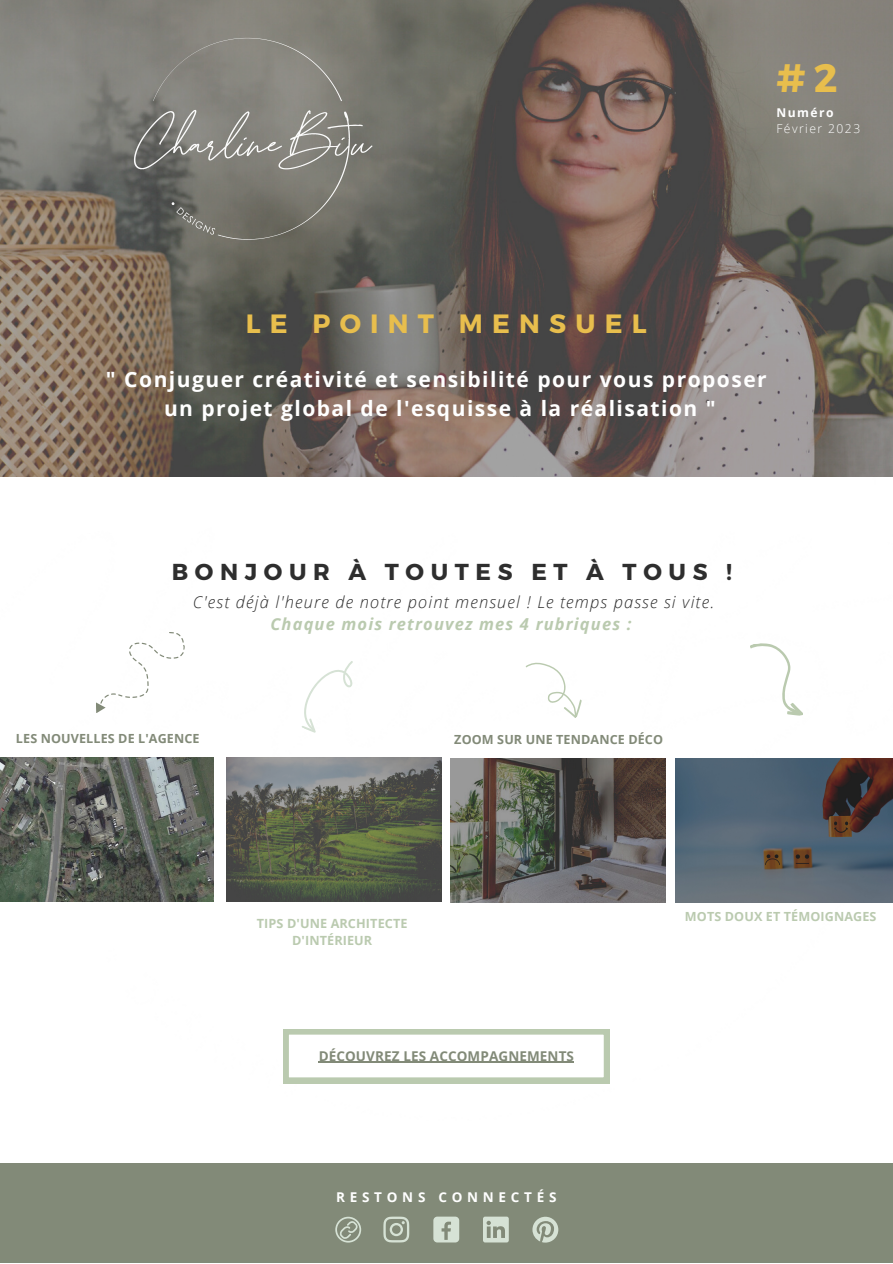
<style>
.page{position:relative;width:893px;height:1264px;background:#fff}
.page>*{position:absolute;margin:0;border:0;box-sizing:border-box;transform-origin:0 0}
.t1{font:700 39.6px "Montserrat";color:#e8be4d}
.t2{font:700 26.4px "Montserrat";letter-spacing:.35em;color:#e8be4d}
.t3{font:700 23.1px "Montserrat";letter-spacing:.29em;color:#2e2e2e}
.t4{font:700 21px/29.2px "Open Sans";letter-spacing:.07em;color:#fff;text-align:center}
.t5{font:italic 300 16.5px "Open Sans";letter-spacing:.07em;color:#2e2e2e}
.t6{font:italic 700 16.5px "Open Sans";letter-spacing:.07em;color:#bacaaf}
.t7{font:700 13.5px "Open Sans";letter-spacing:.01em;color:#828a78}
.t8{font:700 13.5px "Open Sans";letter-spacing:.35em;color:#fff}
.t9{font:700 12.6px/16.8px "Open Sans";letter-spacing:.01em;color:#bacaaf;text-align:center}
.t10{font:700 12.6px "Open Sans";letter-spacing:.01em;color:#828a78}
.t11{font:300 12.15px "Open Sans";letter-spacing:.12em;color:#fff}
.t12{font:700 12.15px "Open Sans";letter-spacing:.12em;color:#fff}
</style>
<div class="page">
<img style="left:0;top:0;width:892px;height:476px">
<img style="left:106px;top:0;width:282px;height:263px">
<svg style="left:96px;top:632px;width:89px;height:81px"></svg>
<svg style="left:750px;top:643px;width:53px;height:73px"></svg>
<img style="left:0;top:757px;width:213px;height:144px">
<img style="left:450px;top:758px;width:215px;height:144px">
<img style="left:675px;top:758px;width:217px;height:144px">
<svg style="left:302px;top:661px;width:51px;height:72px"></svg>
<svg style="left:525px;top:662px;width:57px;height:56px"></svg>
<div style="left:0;top:1163px;width:892px;height:99px;background:#828a78"></div>
<svg style="left:383px;top:1216px;width:26px;height:26px"></svg>
<div style="left:433px;top:1216px;width:26px;height:26px;background:#d6e2d5;border-radius:4px"></div>
<svg style="left:441px;top:1221px;width:10px;height:18px"></svg>
<svg style="left:483px;top:1216px;width:26px;height:26px"></svg>
<svg style="left:532px;top:1216px;width:26px;height:26px"></svg>
<svg style="left:335px;top:1216px;width:26px;height:26px"></svg>
<svg style="left:283px;top:1029px;width:326px;height:53px"></svg>
<hr style="left:318px;top:1061px;width:256px;height:1px;background:#828a78">
<img style="left:226px;top:757px;width:215px;height:144px">
<h1 class="t1" style="left:776px;top:52px;width:63px">#2</h1>
<p class="t12" style="left:776px;top:104px;width:59px">Numéro</p>
<p class="t11" style="left:776px;top:120px;width:85px">Février 2023</p>
<p class="t2" style="left:246px;top:307px;width:402px">LE POINT MENSUEL</p>
<p class="t4" style="left:106px;top:364px;width:662px">" Conjuguer créativité et sensibilité pour vous proposer un projet global de l'esquisse à la réalisation "</p>
<p class="t3" style="left:172px;top:557px;width:561px">BONJOUR À TOUTES ET À TOUS !</p>
<p class="t5" style="left:193px;top:590px;width:522px">C'est déjà l'heure de notre point mensuel ! Le temps passe si vite.</p>
<p class="t6" style="left:270px;top:612px;width:362px">Chaque mois retrouvez mes 4 rubriques :</p>
<p class="t10" style="left:16px;top:729px;width:185px">LES NOUVELLES DE L'AGENCE</p>
<p class="t10" style="left:454px;top:730px;width:210px">ZOOM SUR UNE TENDANCE DÉCO</p>
<p class="t9" style="left:257px;top:914px;width:152px">TIPS D'UNE ARCHITECTE<br>D'INTÉRIEUR</p>
<p class="t7" style="left:318px;top:1046px;width:257px">DÉCOUVREZ LES ACCOMPAGNEMENTS</p>
<p class="t8" style="left:336px;top:1187px;width:222px">RESTONS CONNECTÉS</p>
<p class="t9" style="left:685px;top:908px;width:193px">MOTS DOUX ET TÉMOIGNAGES</p>
</div>
